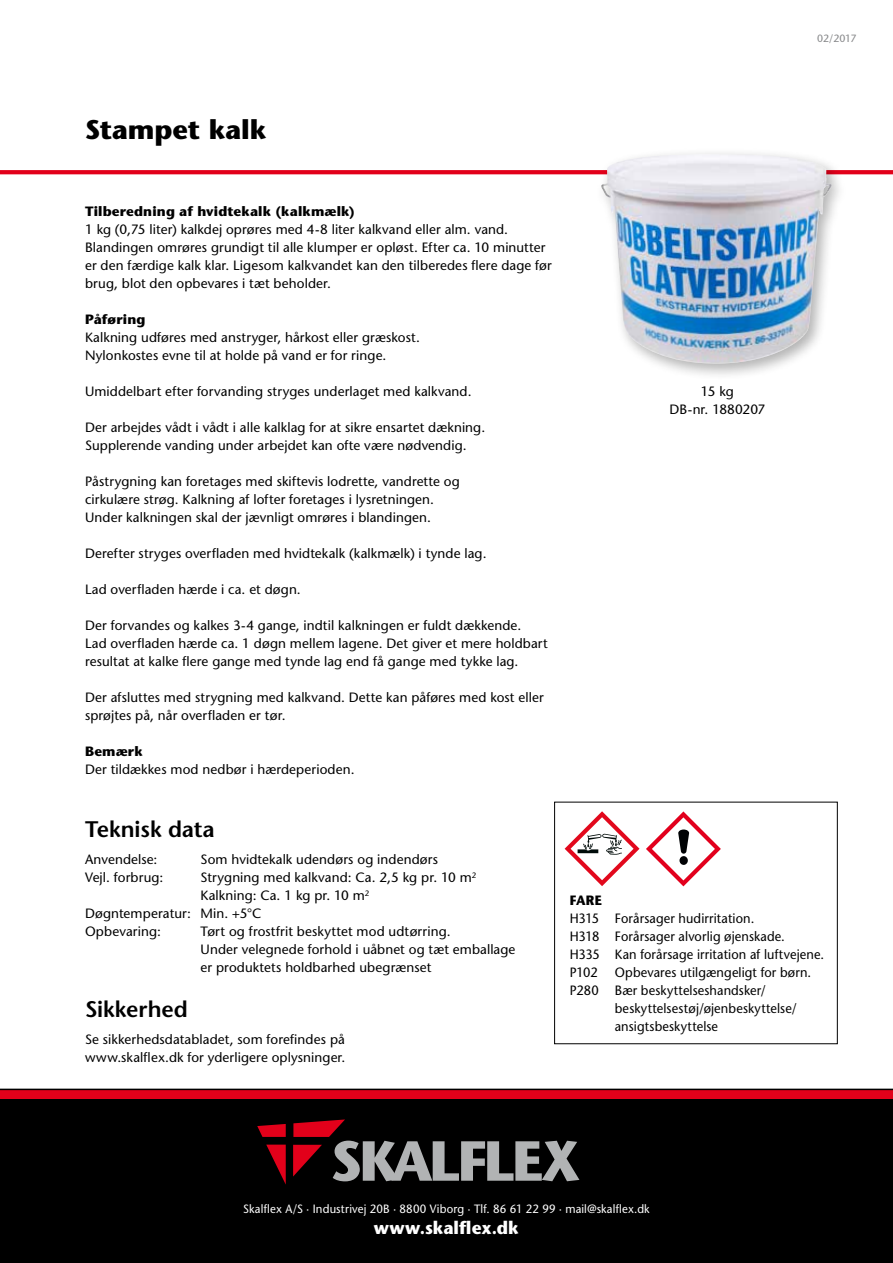
<style>
.page{position:relative;width:893px;height:1263px;background:#fff}
.page>*{position:absolute;margin:0;border:0;box-sizing:border-box;transform-origin:0 0}
.t1{font:700 27px "Stone Sans";color:#000}
.t2{font:600 22.5px "Stone Sans";color:#000}
.t3{font:700 18px "Stone Sans";letter-spacing:.005em;color:#fff;scale:.95 1}
.t4{font:13.5px/18px "Stone Sans";letter-spacing:.01em;color:#000}
.t5{font:13.5px/18px "Stone Sans";letter-spacing:.01em;color:#000;scale:.95 1}
.t6{font:700 13.5px "Stone Sans";letter-spacing:.01em;color:#000}
.t7{font:700 13.5px "Stone Sans";letter-spacing:.01em;color:#000;scale:.95 1}
.t8{font:12px "Stone Sans";letter-spacing:.015em;color:#fff;scale:.95 1}
.t9{font:10.5px "Stone Sans";letter-spacing:-.015em;color:#87888a}
</style>
<div class="page">
<div style="left:0;top:1097px;width:893px;height:166px;background:#000"></div>
<div style="left:0;top:1090px;width:893px;height:9px;background:#e2001a"></div>
<hr style="left:0;top:1089px;width:893px;height:1px;background:#000">
<svg style="left:0;top:170px;width:893px;height:4px;background:#e2061f"></svg>
<svg style="left:257px;top:1124px;width:29px;height:13px"></svg>
<svg style="left:266px;top:1144px;width:20px;height:40px"></svg>
<svg style="left:293px;top:1119px;width:286px;height:62px"></svg>
<div style="left:595px;top:148px;width:252px;height:232px;background:#000;opacity:.3"></div>
<img style="left:600px;top:154px;width:233px;height:210px">
<div style="left:554px;top:802px;width:284px;height:242px;border:1px solid #000"></div>
<svg style="left:565px;top:811px;width:74px;height:75px"></svg>
<svg style="left:646px;top:811px;width:75px;height:75px"></svg>
<p class="t9" style="left:817px;top:32px;width:41px">02/2017</p>
<h1 class="t1" style="left:85px;top:112px;width:183px">Stampet kalk</h1>
<p class="t6" style="left:85px;top:203px;width:271px">Tilberedning af hvidtekalk (kalkmælk)</p>
<p class="t4" style="left:85px;top:220px;width:468px">1 kg (0,75 liter) kalkdej oprøres med 4-8 liter kalkvand eller alm. vand.<br>Blandingen omrøres grundigt til alle klumper er opløst. Efter ca. 10 minutter er den færdige kalk klar. Ligesom kalkvandet kan den tilberedes flere dage før brug, blot den opbevares i tæt beholder.</p>
<p class="t6" style="left:85px;top:311px;width:62px">Påføring</p>
<p class="t4" style="left:85px;top:328px;width:336px">Kalkning udføres med anstryger, hårkost eller græskost.<br>Nylonkostes evne til at holde på vand er for ringe.</p>
<p class="t4" style="left:85px;top:382px;width:388px">Umiddelbart efter forvanding stryges underlaget med kalkvand.</p>
<p class="t4" style="left:85px;top:418px;width:402px">Der arbejdes vådt i vådt i alle kalklag for at sikre ensartet dækning.<br>Supplerende vanding under arbejdet kan ofte være nødvendig.</p>
<p class="t4" style="left:85px;top:472px;width:376px">Påstrygning kan foretages med skiftevis lodrette, vandrette og cirkulære strøg. Kalkning af lofter foretages i lysretningen.<br>Under kalkningen skal der jævnligt omrøres i blandingen.</p>
<p class="t4" style="left:85px;top:544px;width:403px">Derefter stryges overfladen med hvidtekalk (kalkmælk) i tynde lag.</p>
<p class="t4" style="left:85px;top:580px;width:217px">Lad overfladen hærde i ca. et døgn.</p>
<p class="t4" style="left:85px;top:616px;width:464px">Der forvandes og kalkes 3-4 gange, indtil kalkningen er fuldt dækkende.<br>Lad overfladen hærde ca. 1 døgn mellem lagene. Det giver et mere holdbart resultat at kalke flere gange med tynde lag end få gange med tykke lag.</p>
<p class="t4" style="left:85px;top:688px;width:460px">Der afsluttes med strygning med kalkvand. Dette kan påføres med kost eller sprøjtes på, når overfladen er tør.</p>
<p class="t6" style="left:85px;top:743px;width:59px">Bemærk</p>
<p class="t4" style="left:85px;top:760px;width:271px">Der tildækkes mod nedbør i hærdeperioden.</p>
<h2 class="t2" style="left:85px;top:815px;width:131px">Teknisk data</h2>
<p class="t4" style="left:85px;top:850px;width:74px">Anvendelse:</p>
<p class="t4" style="left:201px;top:850px;width:239px">Som hvidtekalk udendørs og indendørs</p>
<p class="t4" style="left:85px;top:868px;width:80px">Vejl. forbrug:</p>
<p class="t4" style="left:201px;top:868px;width:277px">Strygning med kalkvand: Ca. 2,5 kg pr. 10 m<sup>2</sup></p>
<p class="t4" style="left:201px;top:886px;width:170px">Kalkning: Ca. 1 kg pr. 10 m<sup>2</sup></p>
<p class="t4" style="left:85px;top:904px;width:178px">Døgntemperatur: Min. +5°C</p>
<p class="t4" style="left:85px;top:922px;width:77px">Opbevaring:</p>
<p class="t4" style="left:201px;top:922px;width:316px">Tørt og frostfrit beskyttet mod udtørring.<br>Under velegnede forhold i uåbnet og tæt emballage er produktets holdbarhed ubegrænset</p>
<h2 class="t2" style="left:85px;top:995px;width:104px">Sikkerhed</h2>
<p class="t4" style="left:85px;top:1030px;width:262px">Se sikkerhedsdatabladet, som forefindes på www.skalflex.dk for yderligere oplysninger.</p>
<p class="t4" style="left:669px;top:382px;width:97px;text-align:center">15 kg<br>DB-nr. 1880207</p>
<p class="t7" style="left:570px;top:892px;width:35px">FARE</p>
<p class="t5" style="left:570px;top:909px;width:269px">H315 Forårsager hudirritation.<br>H318 Forårsager alvorlig øjenskade.<br>H335 Kan forårsage irritation af luftvejene.<br>P102</p>
<p class="t5" style="left:570px;top:963px;width:256px;text-indent:45px">Opbevares utilgængeligt for børn.<br>P280 Bær beskyttelseshandsker/</p>
<p class="t5" style="left:615px;top:999px;width:193px">beskyttelsestøj/øjenbeskyttelse/ ansigtsbeskyttelse</p>
<p class="t8" style="left:243px;top:1201px;width:429px">Skalflex A/S · Industrivej 20B · 8800 Viborg · Tlf. 86 61 22 99 · mail@skalflex.dk</p>
<h3 class="t3" style="left:374px;top:1217px;width:154px">www.skalflex.dk</h3>
</div>
